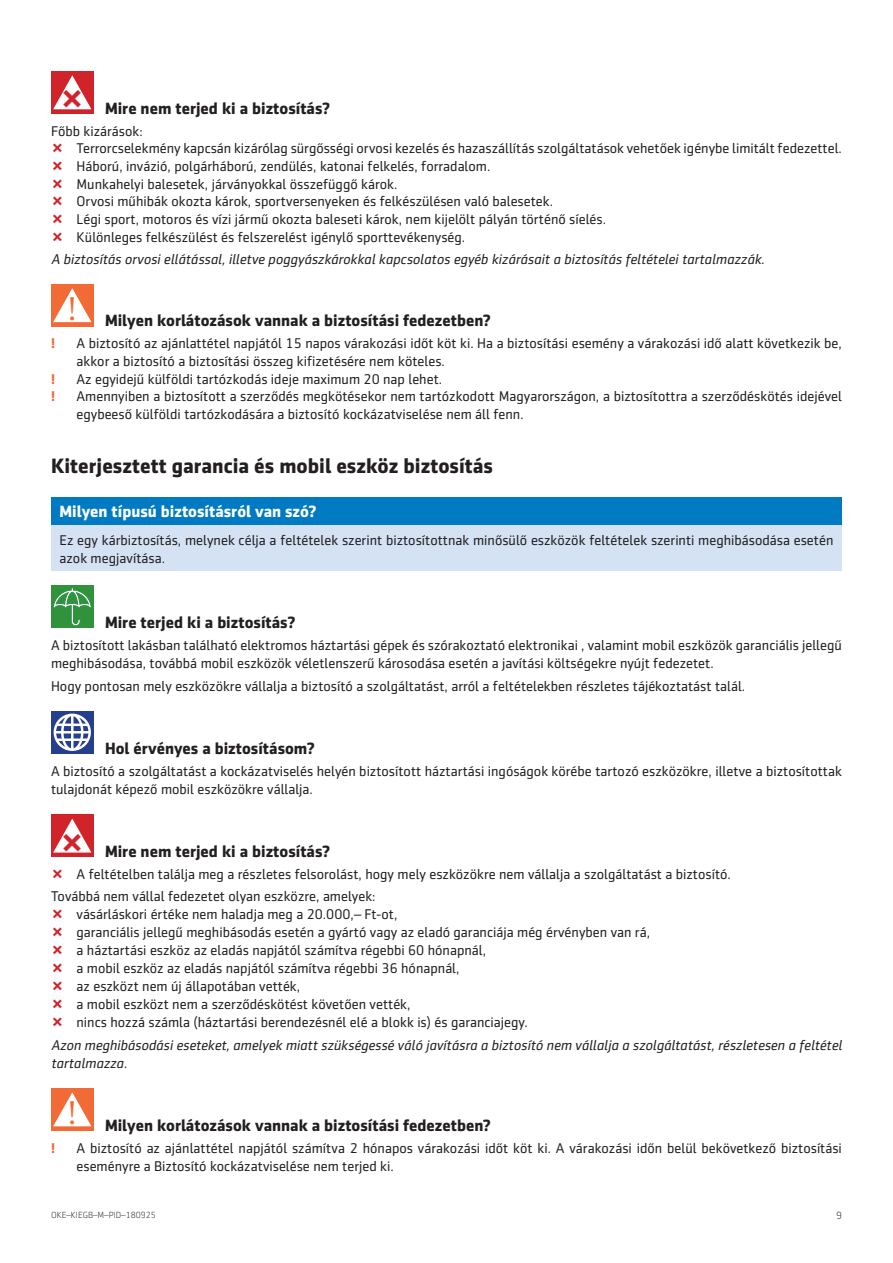
<style>
.page{position:relative;width:893px;height:1263px;background:#fff}
.page>*{position:absolute;margin:0;border:0;box-sizing:border-box;transform-origin:0 0}
.t1{font:700 21px "Sentico Sans DT";color:#231f20}
.t2{font:700 16.5px "Sentico Sans DT";color:#231f20}
.t3{font:700 16.5px "Sentico Sans DT";color:#fff}
.t4{font:14.25px/18px "Sentico Sans DT";color:#231f20}
.t5{font:italic 14.25px/18px "Sentico Sans DT";color:#231f20}
.t6{font:700 14.25px "Sentico Sans DT";color:#f26b36}
.t7{font:300 10.5px "Sentico Sans DT";color:#231f20}
.t8{font:300 9px "Sentico Sans DT";color:#231f20}
</style>
<div class="page">
<div style="left:51px;top:71px;width:43px;height:43px;background:#d1232a"></div>
<div style="left:51px;top:284px;width:43px;height:42px;background:#f26b36"></div>
<svg style="left:53px;top:288px;width:38px;height:34px"></svg>
<div style="left:51px;top:497px;width:791px;height:29px;background:#007bc3"></div>
<div style="left:51px;top:526px;width:791px;height:45px;background:#d4e2f3"></div>
<div style="left:51px;top:585px;width:43px;height:43px;background:#31923c"></div>
<svg style="left:53px;top:588px;width:38px;height:38px"></svg>
<div style="left:51px;top:711px;width:43px;height:42px;background:#253f8e"></div>
<svg style="left:54px;top:714px;width:37px;height:37px"></svg>
<div style="left:51px;top:814px;width:43px;height:43px;background:#d1232a"></div>
<div style="left:51px;top:1088px;width:43px;height:42px;background:#f26b36"></div>
<svg style="left:53px;top:1092px;width:38px;height:34px"></svg>
<svg style="left:53px;top:75px;width:38px;height:34px"></svg>
<svg style="left:53px;top:818px;width:38px;height:34px"></svg>
<p class="t2" style="left:105px;top:102px;width:227px">Mire nem terjed ki a biztosítás?</p>
<p class="t4" style="left:77px;top:123px;width:767px;text-indent:-26px">Főbb kizárások:<br>Terrorcselekmény kapcsán kizárólag sürgősségi orvosi kezelés és hazaszállítás szolgáltatások vehetőek igénybe limitált fedezettel.<br>Háború, invázió, polgárháború, zendülés, katonai felkelés, forradalom.<br>Munkahelyi balesetek, járványokkal összefüggő károk.<br>Orvosi műhibák okozta károk, sportversenyeken és felkészülésen való balesetek.<br>Légi sport, motoros és vízi jármű okozta baleseti károk, nem kijelölt pályán történő síelés.<br>Különleges felkészülést és felszerelést igénylő sporttevékenység.</p>
<p class="t5" style="left:51px;top:251px;width:715px">A biztosítás orvosi ellátással, illetve poggyászkárokkal kapcsolatos egyéb kizárásait a biztosítás feltételei tartalmazzák.</p>
<p class="t2" style="left:68px;top:315px;width:425px"><sup>!</sup> Milyen korlátozások vannak a biztosítási fedezetben?</p>
<p class="t6" style="left:51px;top:338px;width:6px">!</p>
<p class="t4" style="left:77px;top:336px;width:767px">A biztosító az ajánlattétel napjától 15 napos várakozási időt köt ki. Ha a biztosítási esemény a várakozási idő alatt következik be, akkor a biztosító a biztosítási összeg kifizetésére nem köteles.</p>
<p class="t6" style="left:51px;top:373px;width:6px">!</p>
<p class="t4" style="left:77px;top:371px;width:367px">Az egyidejű külföldi tartózkodás ideje maximum 20 nap lehet.</p>
<p class="t6" style="left:51px;top:391px;width:6px">!</p>
<p class="t4" style="left:77px;top:389px;width:767px">Amennyiben a biztosított a szerződés megkötésekor nem tartózkodott Magyarországon, a biztosítottra a szerződéskötés idejével egybeeső külföldi tartózkodására a biztosító kockázatviselése nem áll fenn.</p>
<h1 class="t1" style="left:51px;top:458px;width:444px">Kiterjesztett garancia és mobil eszköz biztosítás</h1>
<p class="t3" style="left:60px;top:505px;width:258px">Milyen típusú biztosításról van szó?</p>
<p class="t4" style="left:60px;top:532px;width:775px">Ez egy kárbiztosítás, melynek célja a feltételek szerint biztosítottnak minősülő eszközök feltételek szerinti meghibásodása esetén azok megjavítása.</p>
<p class="t2" style="left:105px;top:616px;width:192px">Mire terjed ki a biztosítás?</p>
<p class="t4" style="left:51px;top:638px;width:792px">A biztosított lakásban található elektromos háztartási gépek és szórakoztató elektronikai , valamint mobil eszközök garanciális jellegű meghibásodása, továbbá mobil eszközök véletlenszerű károsodása esetén a javítási költségekre nyújt fedezetet.</p>
<p class="t4" style="left:51px;top:678px;width:696px">Hogy pontosan mely eszközökre vállalja a biztosító a szolgáltatást, arról a feltételekben részletes tájékoztatást talál.</p>
<p class="t2" style="left:105px;top:742px;width:211px">Hol érvényes a biztosításom?</p>
<p class="t4" style="left:51px;top:763px;width:792px">A biztosító a szolgáltatást a kockázatviselés helyén biztosított háztartási ingóságok körébe tartozó eszközökre, illetve a biztosítottak tulajdonát képező mobil eszközökre vállalja.</p>
<p class="t2" style="left:105px;top:845px;width:227px">Mire nem terjed ki a biztosítás?</p>
<p class="t4" style="left:51px;top:864px;width:681px;line-height:22.2px;text-indent:26px">A feltételben találja meg a részletes felsorolást, hogy mely eszközökre nem vállalja a szolgáltatást a biztosító.<br>Továbbá nem vállal fedezetet olyan eszközre, amelyek:</p>
<p class="t4" style="left:77px;top:907px;width:575px">vásárláskori értéke nem haladja meg a 20.000,– Ft-ot,<br>garanciális jellegű meghibásodás esetén a gyártó vagy az eladó garanciája még érvényben van rá, a háztartási eszköz az eladás napjától számítva régebbi 60 hónapnál,<br>a mobil eszköz az eladás napjától számítva régebbi 36 hónapnál,<br>az eszközt nem új állapotában vették,<br>a mobil eszközt nem a szerződéskötést követően vették,<br>nincs hozzá számla (háztartási berendezésnél elé a blokk is) és garanciajegy.</p>
<p class="t5" style="left:51px;top:1037px;width:792px">Azon meghibásodási eseteket, amelyek miatt szükségessé váló javításra a biztosító nem vállalja a szolgáltatást, részletesen a feltétel tartalmazza.</p>
<p class="t2" style="left:68px;top:1119px;width:425px"><sup>!</sup> Milyen korlátozások vannak a biztosítási fedezetben?</p>
<p class="t6" style="left:51px;top:1142px;width:6px">!</p>
<p class="t4" style="left:77px;top:1140px;width:767px">A biztosító az ajánlattétel napjától számítva 2 hónapos várakozási időt köt ki. A várakozási időn belül bekövetkező biztosítási eseményre a Biztosító kockázatviselése nem terjed ki.</p>
<p class="t8" style="left:51px;top:1212px;width:106px">OKE–KIEGB–M–PID–180925</p>
<p class="t7" style="left:836px;top:1212px;width:7px">9</p>
</div>
